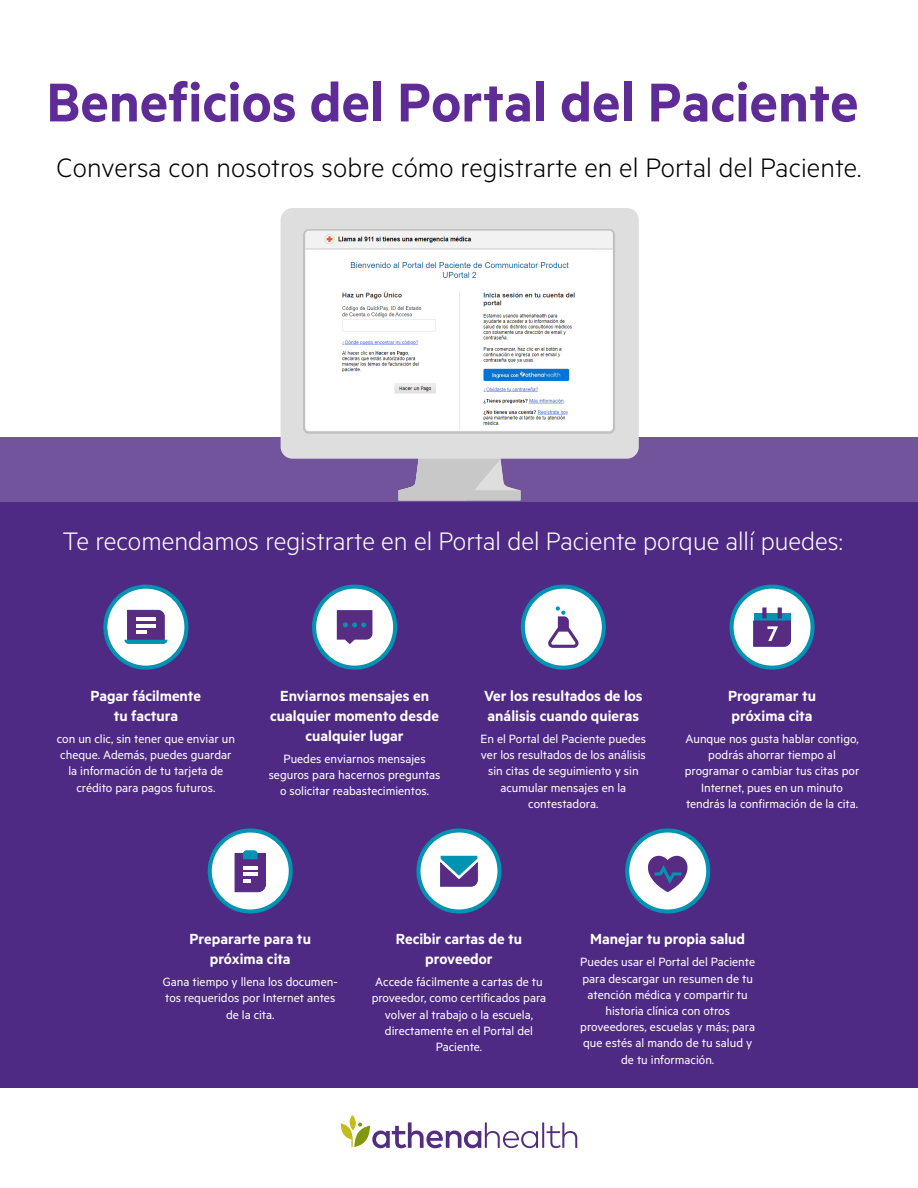
<style>
.page{position:relative;width:918px;height:1188px;background:#fff}
.page>*{position:absolute;margin:0;border:0;box-sizing:border-box;transform-origin:0 0}
.t1{font:600 61.5px "Metric";color:#5e2b97}
.t2{font:300 30px "Metric";letter-spacing:.005em;color:#000}
.t3{font:300 28.5px "Metric";color:#fff}
.t4{font:600 16.5px/19.8px "Metric";color:#fff;text-align:center}
.t5{font:13.5px/16.2px "Metric";color:#fff;text-align:center}
</style>
<div class="page">
<div style="left:0;top:500px;width:918px;height:588px;background:#4f2a84"></div>
<svg style="left:349px;top:1115px;width:7px;height:15px"></svg>
<svg style="left:341px;top:1122px;width:236px;height:26px"></svg>
<div style="left:0;top:437px;width:918px;height:64px;background:#72549d"></div>
<div style="left:210px;top:830px;width:81px;height:81px;background:#fff;border-radius:50%"></div>
<div style="left:208px;top:828px;width:85px;height:86px;border:4px solid #0093b2;border-radius:50%"></div>
<svg style="left:235px;top:850px;width:31px;height:42px"></svg>
<div style="left:418px;top:830px;width:82px;height:81px;background:#fff;border-radius:50%"></div>
<div style="left:416px;top:828px;width:86px;height:86px;border:4px solid #0093b2;border-radius:50%"></div>
<svg style="left:440px;top:856px;width:38px;height:30px"></svg>
<div style="left:627px;top:830px;width:81px;height:81px;background:#fff;border-radius:50%"></div>
<div style="left:625px;top:828px;width:85px;height:86px;border:4px solid #0093b2;border-radius:50%"></div>
<svg style="left:648px;top:856px;width:40px;height:36px"></svg>
<div style="left:105px;top:587px;width:81px;height:81px;background:#fff;border-radius:50%"></div>
<div style="left:103px;top:585px;width:85px;height:85px;border:4px solid #0093b2;border-radius:50%"></div>
<svg style="left:124px;top:610px;width:43px;height:34px"></svg>
<div style="left:314px;top:587px;width:81px;height:81px;background:#fff;border-radius:50%"></div>
<div style="left:312px;top:585px;width:85px;height:85px;border:4px solid #0093b2;border-radius:50%"></div>
<svg style="left:337px;top:610px;width:35px;height:34px"></svg>
<div style="left:523px;top:587px;width:81px;height:81px;background:#fff;border-radius:50%"></div>
<div style="left:521px;top:585px;width:85px;height:85px;border:4px solid #0093b2;border-radius:50%"></div>
<svg style="left:548px;top:606px;width:31px;height:42px"></svg>
<div style="left:732px;top:587px;width:81px;height:81px;background:#fff;border-radius:50%"></div>
<div style="left:730px;top:585px;width:85px;height:85px;border:4px solid #0093b2;border-radius:50%"></div>
<svg style="left:753px;top:608px;width:38px;height:39px"></svg>
<svg style="left:400px;top:459px;width:119px;height:31px"></svg>
<div style="left:399px;top:490px;width:121px;height:10px;background:#c8c8c8"></div>
<div style="left:281px;top:208px;width:358px;height:251px;background:#dedede;border-radius:12px"></div>
<svg style="left:303px;top:229px;width:312px;height:205px;fill:#c1c1c1"></svg>
<div style="left:305px;top:231px;width:308px;height:19px;background:#f2f2f2"></div>
<div style="left:305px;top:250px;width:308px;height:181px;background:#fff"></div>
<img style="left:322px;top:234px;width:274px;height:196px">
<hr style="left:305px;top:249px;width:308px;height:1px;background:#ccc">
<h1 class="t1" style="left:46px;top:66px;width:814px">Beneficios del Portal del Paciente</h1>
<h2 class="t2" style="left:57px;top:151px;width:806px">Conversa con nosotros sobre cómo registrarte en el Portal del Paciente.</h2>
<h3 class="t3" style="left:63px;top:524px;width:782px">Te recomendamos registrarte en el Portal del Paciente porque allí puedes:</h3>
<p class="t4" style="left:91px;top:685px;width:112px">Pagar fácilmente tu factura</p>
<p class="t5" style="left:57px;top:730px;width:180px">con un clic, sin tener que enviar un cheque. Además, puedes guardar la información de tu tarjeta de crédito para pagos futuros.</p>
<p class="t4" style="left:270px;top:685px;width:170px">Enviarnos mensajes en cualquier momento desde cualquier lugar</p>
<p class="t5" style="left:269px;top:750px;width:173px">Puedes enviarnos mensajes seguros para hacernos preguntas o solicitar reabastecimientos.</p>
<p class="t4" style="left:484px;top:685px;width:160px;text-align:left">Ver los resultados de los análisis cuando quieras</p>
<p class="t5" style="left:480px;top:730px;width:167px">En el Portal del Paciente puedes ver los resultados de los análisis sin citas de seguimiento y sin acumular mensajes en la contestadora.</p>
<p class="t4" style="left:728px;top:685px;width:89px;text-align:left">Programar tu próxima cita</p>
<p class="t5" style="left:685px;top:730px;width:176px">Aunque nos gusta hablar contigo, podrás ahorrar tiempo al programar o cambiar tus citas por<br>Internet, pues en un minuto tendrás la confirmación de la cita.</p>
<p class="t4" style="left:190px;top:929px;width:123px">Prepararte para tu próxima cita</p>
<p class="t5" style="left:163px;top:973px;width:176px">Gana tiempo y llena los documen&shy;tos requeridos por Internet antes de la cita.</p>
<p class="t4" style="left:396px;top:929px;width:128px">Recibir cartas de tu proveedor</p>
<p class="t5" style="left:372px;top:973px;width:176px">Accede fácilmente a cartas de tu proveedor, como certificados para volver al trabajo o la escuela, directamente en el Portal del<br>Paciente.</p>
<p class="t4" style="left:590px;top:929px;width:156px">Manejar tu propia salud</p>
<p class="t5" style="left:580px;top:954px;width:176px">Puedes usar el Portal del Paciente para descargar un resumen de tu atención médica y compartir tu historia clínica con otros proveedores, escuelas y más; para que estés al mando de tu salud y de tu información.</p>
</div>
